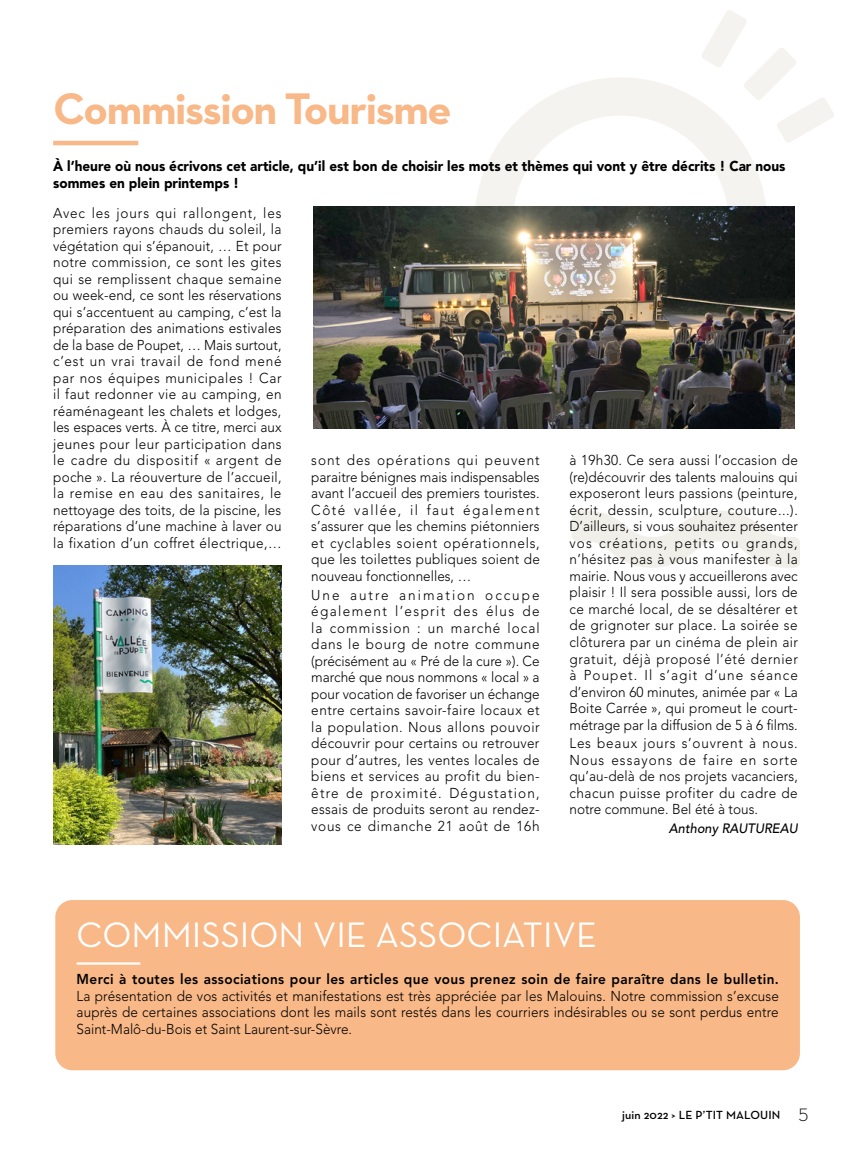
<style>
.page{position:relative;width:851px;height:1149px;background:#fff}
.page>*{position:absolute;margin:0;border:0;box-sizing:border-box;transform-origin:0 0}
.t1{font:700 45px "Neutra Text";letter-spacing:-.03em;color:#f8b887}
.t2{font:36px "Neutra Text";color:#fff}
.t3{font:300 14.25px/16.5px "Avenir LT Std";letter-spacing:.01em;color:#000;text-align:justify;scale:.95 1}
.t4{font:900 14.25px/17.1px "Avenir LT";color:#000;scale:.95 1}
.t5{font:800 14.25px "Avenir LT Std";letter-spacing:.03em;color:#000;scale:.95 1}
.t6{font:italic 500 13.5px "Avenir LT Std";color:#000;scale:.95 1}
.t7{font:600 12px "Neutra Text";letter-spacing:.01em;color:#000}
.s1{font-weight:300;font-size:21px}
</style>
<div class="page">
<svg style="left:476px;top:77px;width:290px;height:129px"></svg>
<svg style="left:700px;top:10px;width:134px;height:133px"></svg>
<svg style="left:572px;top:510px;width:227px;height:57px"></svg>
<div style="left:55px;top:899px;width:744px;height:170px;background:#f8b887;border-radius:17px"></div>
<hr style="left:77px;top:962px;width:63px;height:2px;background:#fff">
<hr style="left:53px;top:141px;width:85px;height:4px;background:#f8b887">
<img style="left:313px;top:206px;width:481px;height:222px">
<img style="left:53px;top:566px;width:228px;height:278px">
<h1 class="t1" style="left:53px;top:81px;width:400px">Commission Tourisme</h1>
<p class="t4" style="left:53px;top:157px;width:772px">À l’heure où nous écrivons cet article, qu’il est bon de choisir les mots et thèmes qui vont y être décrits ! Car nous sommes en plein printemps !</p>
<p class="t3" style="left:53px;top:204px;width:242px">Avec les jours qui rallongent, les premiers rayons chauds du soleil, la végétation qui s’épanouit, … Et pour notre commission, ce sont les gites qui se remplissent chaque semaine ou week-end, ce sont les réservations qui s’accentuent au camping, c’est la préparation des animations estivales de la base de Poupet, … Mais surtout, c’est un vrai travail de fond mené par nos équipes municipales ! Car il faut redonner vie au camping, en réaménageant les chalets et lodges, les espaces verts. À ce titre, merci aux jeunes pour leur participation dans le cadre du dispositif « argent de poche ». La réouverture de l’accueil, la remise en eau des sanitaires, le nettoyage des toits, de la piscine, les réparations d’une machine à laver ou la fixation d’un coffret électrique,…</p>
<p class="t3" style="left:311px;top:452px;width:242px">sont des opérations qui peuvent paraitre bénignes mais indispensables avant l’accueil des premiers touristes.<br>Côté vallée, il faut également s’assurer que les chemins piétonniers et cyclables soient opérationnels, que les toilettes publiques soient de nouveau fonctionnelles, …</p>
<p class="t3" style="left:311px;top:586px;width:242px">Une autre animation occupe également l’esprit des élus de la commission : un marché local dans le bourg de notre commune (précisément au « Pré de la cure »). Ce marché que nous nommons « local » a pour vocation de favoriser un échange entre certains savoir-faire locaux et la population. Nous allons pouvoir découvrir pour certains ou retrouver pour d’autres, les ventes locales de biens et services au profit du bien&shy;être de proximité. Dégustation, essais de produits seront au rendez&shy;vous ce dimanche 21 août de 16h</p>
<p class="t3" style="left:569px;top:452px;width:242px">à 19h30. Ce sera aussi l’occasion de (re)découvrir des talents malouins qui exposeront leurs passions (peinture, écrit, dessin, sculpture, couture...).<br>D’ailleurs, si vous souhaitez présenter vos créations, petits ou grands, n’hésitez pas à vous manifester à la mairie. Nous vous y accueillerons avec plaisir ! Il sera possible aussi, lors de ce marché local, de se désaltérer et de grignoter sur place. La soirée se clôturera par un cinéma de plein air gratuit, déjà proposé l’été dernier à Poupet. Il s’agit d’une séance d’environ 60 minutes, animée par « La Boite Carrée », qui promeut le court&shy;métrage par la diffusion de 5 à 6 films.</p>
<p class="t3" style="left:569px;top:734px;width:242px">Les beaux jours s’ouvrent à nous.<br>Nous essayons de faire en sorte qu’au-delà de nos projets vacanciers, chacun puisse profiter du cadre de notre commune. Bel été à tous.</p>
<p class="t6" style="left:668px;top:820px;width:137px">Anthony RAUTUREAU</p>
<h2 class="t2" style="left:77px;top:912px;width:522px">COMMISSION VIE ASSOCIATIVE</h2>
<p class="t5" style="left:77px;top:970px;width:740px">Merci à toutes les associations pour les articles que vous prenez soin de faire paraître dans le bulletin.</p>
<p class="t3" style="left:77px;top:987px;width:740px">La présentation de vos activités et manifestations est très appréciée par les Malouins. Notre commission s’excuse auprès de certaines associations dont les mails sont restés dans les courriers indésirables ou se sont perdus entre Saint-Malô-du-Bois et Saint Laurent-sur-Sèvre.</p>
<p class="t7" style="left:622px;top:1107px;width:188px">juin 2022 &gt; LE P’TIT MALOUIN <span class="s1">5</span></p>
</div>
